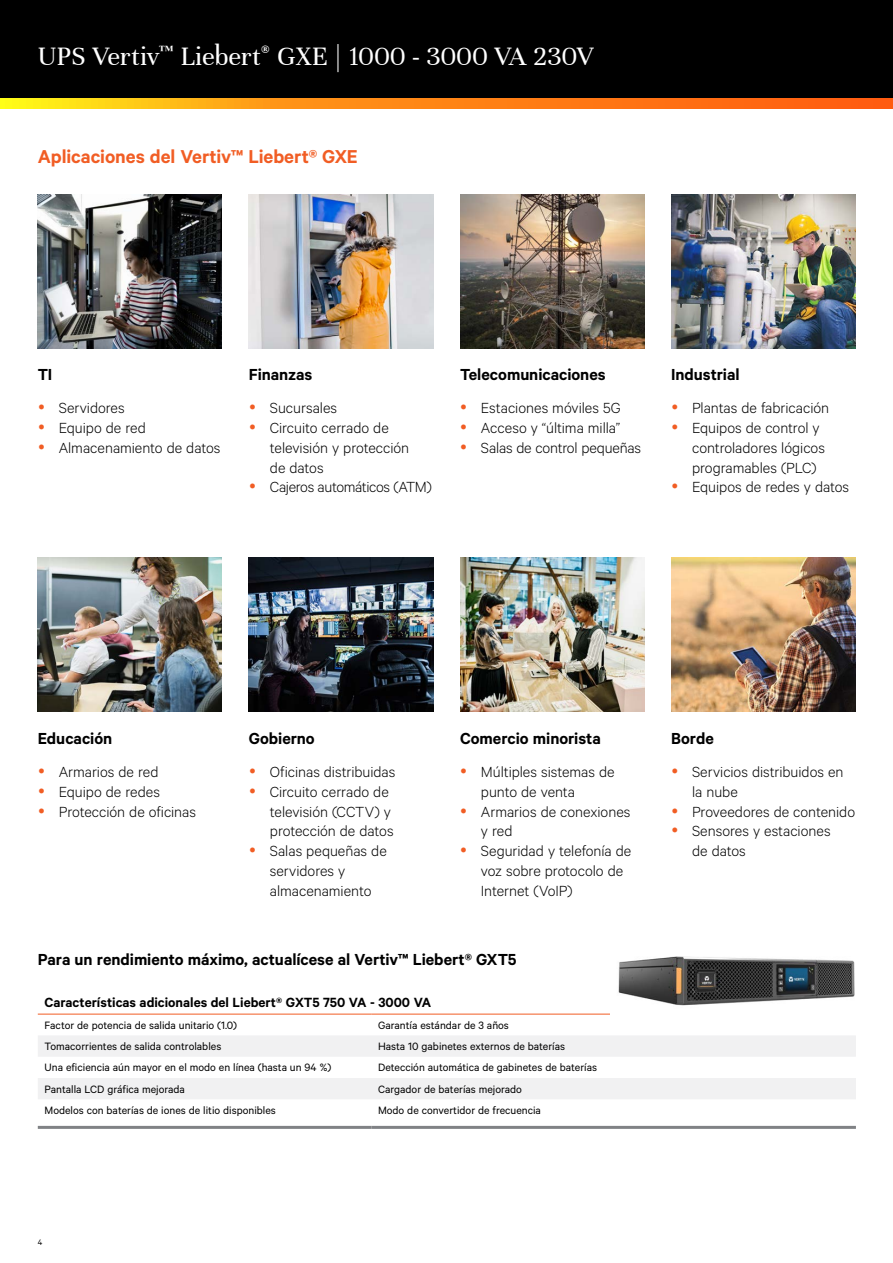
<style>
.page{position:relative;width:893px;height:1263px;background:#fff}
.page>*{position:absolute;margin:0;border:0;box-sizing:border-box;transform-origin:0 0}
.t1{font:28.5px "Unna";color:#fff}
.t2{font:600 21px "Calibre";color:#f15d24}
.t3{font:600 18px "Calibre";color:#000}
.t4{font:300 16.5px/19.8px "Calibre";letter-spacing:-.005em;color:#000}
.t5{font:600 15px "Calibre";color:#000}
.t6{font:12px "Calibre";color:#000}
.t7{font:9px "Calibre";color:#000}
</style>
<div class="page">
<div style="left:0;top:0;width:893px;height:108px;background:#000"></div>
<svg style="left:0;top:98px;width:893px;height:11px;background:#ff9014"></svg>
<svg style="left:38px;top:1036px;width:818px;height:63px;fill:#f1f1f2"></svg>
<hr style="left:38px;top:1126px;width:333px;height:3px;background:#808285">
<hr style="left:371px;top:1126px;width:485px;height:3px;background:#808285">
<hr style="left:38px;top:1014px;width:333px;height:1px;background:#f15d24">
<hr style="left:371px;top:1014px;width:485px;height:1px;background:#f15d24">
<img style="left:38px;top:194px;width:184px;height:154px">
<img style="left:38px;top:558px;width:184px;height:154px">
<img style="left:249px;top:194px;width:184px;height:154px">
<img style="left:249px;top:558px;width:184px;height:154px">
<img style="left:460px;top:194px;width:184px;height:154px">
<img style="left:460px;top:558px;width:184px;height:154px">
<img style="left:671px;top:194px;width:184px;height:154px">
<img style="left:671px;top:558px;width:184px;height:154px">
<img style="left:610px;top:956px;width:246px;height:59px">
<h1 class="t1" style="left:38px;top:40px;width:557px">UPS Vertiv<sup>™</sup> Liebert<sup>®</sup> GXE | 1000 - 3000 VA 230V</h1>
<p class="t2" style="left:38px;top:144px;width:321px">Aplicaciones del Vertiv™ Liebert® GXE</p>
<p class="t3" style="left:38px;top:364px;width:16px">TI</p>
<p class="t4" style="left:59px;top:397px;width:163px">Servidores<br>Equipo de red<br>Almacenamiento de datos</p>
<p class="t3" style="left:249px;top:364px;width:65px">Finanzas</p>
<p class="t4" style="left:270px;top:397px;width:163px">Sucursales<br>Circuito cerrado de televisión y protección<br>de datos<br>Cajeros automáticos (ATM)</p>
<p class="t3" style="left:460px;top:364px;width:147px">Telecomunicaciones</p>
<p class="t4" style="left:481px;top:397px;width:162px">Estaciones móviles 5G<br>Acceso y “última milla”<br>Salas de control pequeñas</p>
<p class="t3" style="left:671px;top:364px;width:70px">Industrial</p>
<p class="t4" style="left:692px;top:397px;width:159px">Plantas de fabricación<br>Equipos de control y controladores lógicos programables (PLC)<br>Equipos de redes y datos</p>
<p class="t3" style="left:38px;top:727px;width:76px">Educación</p>
<p class="t4" style="left:59px;top:761px;width:139px">Armarios de red<br>Equipo de redes<br>Protección de oficinas</p>
<p class="t3" style="left:249px;top:727px;width:67px">Gobierno</p>
<p class="t4" style="left:270px;top:761px;width:127px">Oficinas distribuidas<br>Circuito cerrado de televisión (CCTV) y protección de datos<br>Salas pequeñas de servidores y almacenamiento</p>
<p class="t3" style="left:460px;top:727px;width:142px">Comercio minorista</p>
<p class="t4" style="left:481px;top:761px;width:152px">Múltiples sistemas de punto de venta<br>Armarios de conexiones y red<br>Seguridad y telefonía de voz sobre protocolo de<br>Internet (VoIP)</p>
<p class="t3" style="left:38px;top:948px;width:480px">Para un rendimiento máximo, actualícese al Vertiv™ Liebert® GXT5</p>
<p class="t5" style="left:45px;top:994px;width:388px">Características adicionales del Liebert® GXT5 750 VA - 3000 VA</p>
<p class="t6" style="left:45px;top:1018px;width:194px">Factor de potencia de salida unitario (1.0)</p>
<p class="t6" style="left:378px;top:1018px;width:132px">Garantía estándar de 3 años</p>
<p class="t6" style="left:45px;top:1039px;width:178px">Tomacorrientes de salida controlables</p>
<p class="t6" style="left:378px;top:1039px;width:189px">Hasta 10 gabinetes externos de baterías</p>
<p class="t6" style="left:45px;top:1060px;width:288px">Una eficiencia aún mayor en el modo en línea (hasta un 94 %)</p>
<p class="t6" style="left:378px;top:1060px;width:221px">Detección automática de gabinetes de baterías</p>
<p class="t6" style="left:45px;top:1082px;width:142px">Pantalla LCD gráfica mejorada</p>
<p class="t6" style="left:378px;top:1082px;width:145px">Cargador de baterías mejorado</p>
<p class="t6" style="left:45px;top:1103px;width:233px">Modelos con baterías de iones de litio disponibles</p>
<p class="t6" style="left:378px;top:1103px;width:165px">Modo de convertidor de frecuencia</p>
<p class="t3" style="left:671px;top:727px;width:44px">Borde</p>
<p class="t4" style="left:692px;top:761px;width:164px">Servicios distribuidos en la nube<br>Proveedores de contenido<br>Sensores y estaciones<br>de datos</p>
<p class="t7" style="left:38px;top:1236px;width:6px">4</p>
</div>
